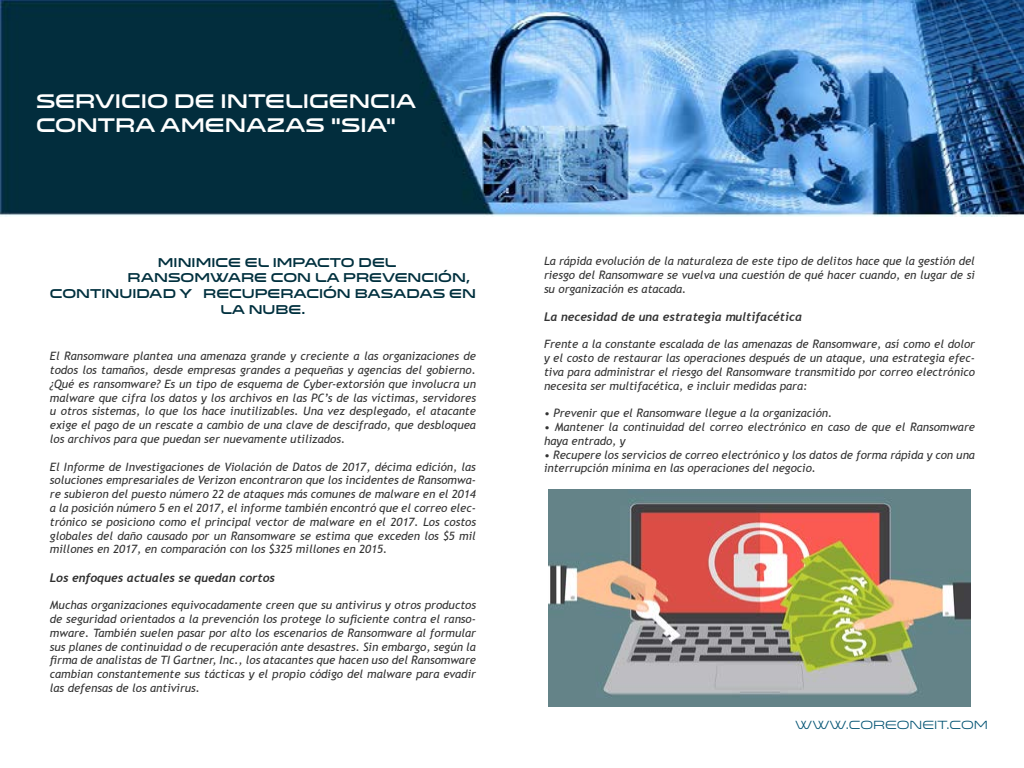
<style>
.page{position:relative;width:1024px;height:768px;background:#fff}
.page>*{position:absolute;margin:0;border:0;box-sizing:border-box;transform-origin:0 0}
.t1{font:20px/24px "Venera 900";color:#fff}
.t2{font:13px "Venera 900";color:#00303e}
.t3{font:italic 700 12px "Trebuchet";color:#333}
.t4{font:italic 700 12px "Trebuchet";color:#2e2e2e}
.t5{font:12px "Venera 500";color:#005272}
.t6{font:italic 11.5px/13.8px "Trebuchet MS";color:#333;text-align:justify}
</style>
<div class="page">
<img style="left:0;top:0;width:1024px;height:217px">
<img style="left:548px;top:490px;width:423px;height:216px">
<h1 class="t1" style="left:36px;top:89px;width:382px">SERVICIO DE INTELIGENCIA<br>CONTRA AMENAZAS “SIA”</h1>
<p class="t2" style="left:158px;top:254px;width:240px">MINIMICE EL IMPACTO DEL</p>
<p class="t2" style="left:128px;top:270px;width:344px">RANSOMWARE CON LA PREVENCIÓN,</p>
<p class="t2" style="left:50px;top:286px;width:428px">CONTINUIDAD Y RECUPERACIÓN BASADAS EN</p>
<p class="t2" style="left:220px;top:301px;width:87px">LA NUBE.</p>
<p class="t6" style="left:50px;top:349px;width:428px">El Ransomware plantea una amenaza grande y creciente a las organizaciones de todos los tamaños, desde empresas grandes a pequeñas y agencias del gobierno. ¿Qué es ransomware? Es un tipo de esquema de Cyber-extorsión que involucra un malware que cifra los datos y los archivos en las PC’s de las víctimas, servidores u otros sistemas, lo que los hace inutilizables. Una vez desplegado, el atacante exige el pago de un rescate a cambio de una clave de descifrado, que desbloquea los archivos para que puedan ser nuevamente utilizados.</p>
<p class="t6" style="left:50px;top:460px;width:428px">El Informe de Investigaciones de Violación de Datos de 2017, décima edición, las soluciones empresariales de Verizon encontraron que los incidentes de Ransomwa&shy;re subieron del puesto número 22 de ataques más comunes de malware en el 2014 a la posición número 5 en el 2017, el informe también encontró que el correo elec&shy;trónico se posiciono como el principal vector de malware en el 2017. Los costos globales del daño causado por un Ransomware se estima que exceden los $5 mil millones en 2017, en comparación con los $325 millones en 2015.</p>
<p class="t4" style="left:50px;top:570px;width:227px">Los enfoques actuales se quedan cortos</p>
<p class="t6" style="left:50px;top:598px;width:428px">Muchas organizaciones equivocadamente creen que su antivirus y otros productos de seguridad orientados a la prevención los protege lo suficiente contra el ranso&shy;mware. También suelen pasar por alto los escenarios de Ransomware al formular sus planes de continuidad o de recuperación ante desastres. Sin embargo, según la firma de analistas de TI Gartner, Inc., los atacantes que hacen uso del Ransomware cambian constantemente sus tácticas y el propio código del malware para evadir las defensas de los antivirus.</p>
<p class="t6" style="left:544px;top:255px;width:432px">La rápida evolución de la naturaleza de este tipo de delitos hace que la gestión del riesgo del Ransomware se vuelva una cuestión de qué hacer cuando, en lugar de si su organización es atacada.</p>
<p class="t3" style="left:544px;top:309px;width:260px">La necesidad de una estrategia multifacética</p>
<p class="t6" style="left:544px;top:337px;width:433px">Frente a la constante escalada de las amenazas de Ransomware, así como el dolor y el costo de restaurar las operaciones después de un ataque, una estrategia efec&shy;tiva para administrar el riesgo del Ransomware transmitido por correo electrónico necesita ser multifacética, e incluir medidas para:</p>
<p class="t6" style="left:544px;top:406px;width:290px">• Prevenir que el Ransomware llegue a la organización.</p>
<p class="t6" style="left:544px;top:420px;width:432px">• Mantener la continuidad del correo electrónico en caso de que el Ransomware haya entrado, y</p>
<p class="t6" style="left:544px;top:448px;width:432px">• Recupere los servicios de correo electrónico y los datos de forma rápida y con una interrupción mínima en las operaciones del negocio.</p>
<p class="t5" style="left:795px;top:718px;width:194px">WWW.COREONEIT.COM</p>
</div>
